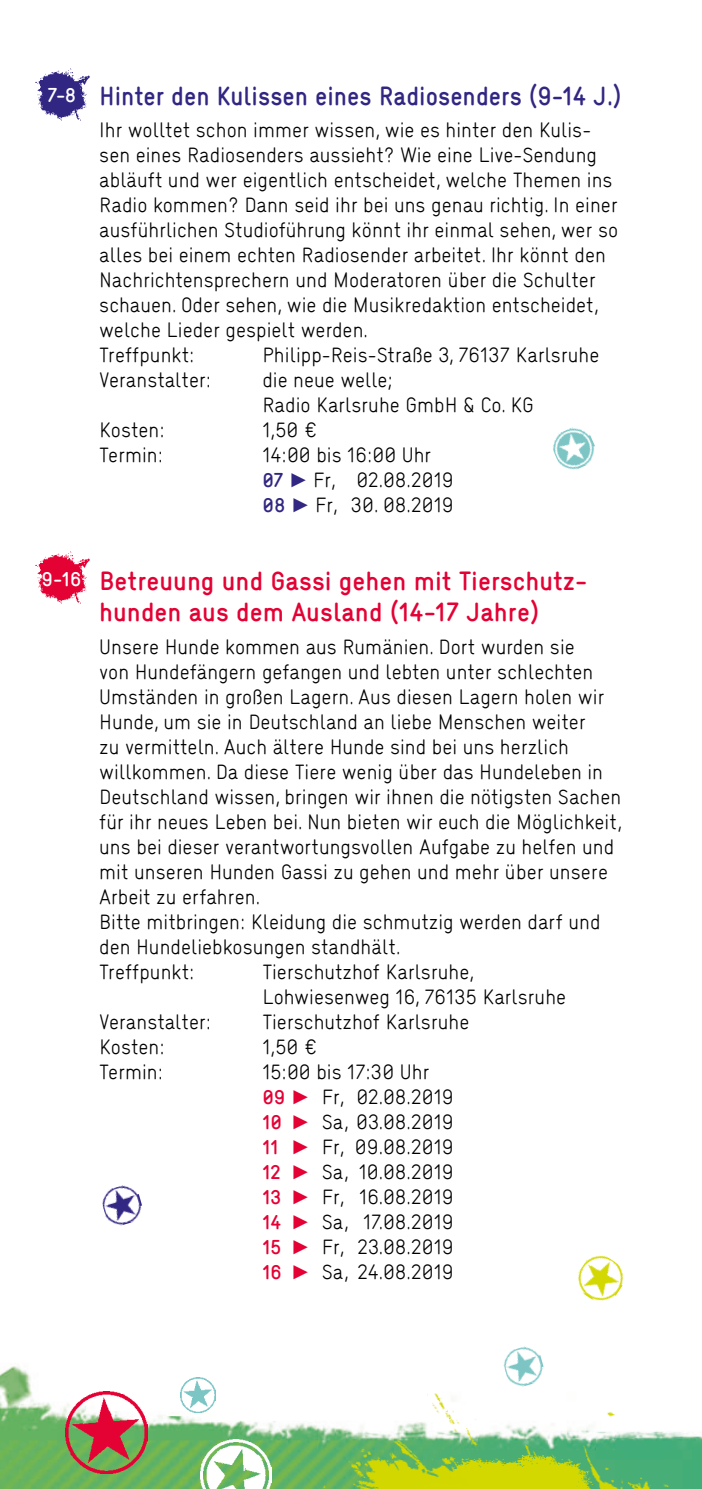
<style>
.page{position:relative;width:702px;height:1489px;background:#fff}
.page>*{position:absolute;margin:0;border:0;box-sizing:border-box;transform-origin:0 0}
.t1{font:700 26.25px/31.5px "stja";color:#e40134}
.t2{font:700 26.25px "stja";color:#312783;scale:.95 1}
.t3{font:300 20px/25px "stja";color:#000}
.t4{font:700 20px "stja";color:#fff}
.s1{font-weight:700;color:#312783}
.s2{font-family:"Arial";font-weight:400;color:#312783}
.s3{font-weight:700;color:#e40134}
.s4{font-family:"Arial";font-weight:400;color:#e40134}
</style>
<div class="page">
<img style="left:0;top:1366px;width:226px;height:122px">
<img style="left:65px;top:1391px;width:82px;height:82px">
<img style="left:200px;top:1439px;width:26px;height:49px">
<img style="left:180px;top:1377px;width:36px;height:35px">
<img style="left:226px;top:1393px;width:476px;height:95px">
<img style="left:503px;top:1346px;width:41px;height:41px">
<img style="left:102px;top:1185px;width:40px;height:41px">
<img style="left:578px;top:1255px;width:46px;height:46px">
<img style="left:35px;top:68px;width:55px;height:53px">
<img style="left:35px;top:551px;width:55px;height:53px">
<img style="left:553px;top:427px;width:42px;height:43px">
<p class="t4" style="left:47px;top:81px;width:30px">7-8</p>
<h1 class="t2" style="left:99px;top:78px;width:550px">Hinter den Kulissen eines Radiosenders (9-14 J.)</h1>
<p class="t3" style="left:99px;top:116px;width:520px">Ihr wolltet schon immer wissen, wie es hinter den Kulis&shy;sen eines Radiosenders aussieht? Wie eine Live-Sendung abläuft und wer eigentlich entscheidet, welche Themen ins Radio kommen? Dann seid ihr bei uns genau richtig. In einer ausführlichen Studioführung könnt ihr einmal sehen, wer so alles bei einem echten Radiosender arbeitet. Ihr könnt den Nachrichtensprechern und Moderatoren über die Schulter schauen. Oder sehen, wie die Musikredaktion entscheidet, welche Lieder gespielt werden.<br>Treffpunkt:</p>
<p class="t3" style="left:262px;top:341px;width:338px">Philipp-Reis-Straße 3, 76137 Karlsruhe</p>
<p class="t3" style="left:99px;top:366px;width:114px">Veranstalter:</p>
<p class="t3" style="left:262px;top:366px;width:273px">die neue welle;<br>Radio Karlsruhe GmbH &amp; Co. KG</p>
<p class="t3" style="left:99px;top:416px;width:67px">Kosten:</p>
<p class="t3" style="left:262px;top:416px;width:56px">1,50 €</p>
<p class="t3" style="left:99px;top:441px;width:65px">Termin:</p>
<p class="t3" style="left:262px;top:441px;width:193px">14:00 bis 16:00 Uhr<br><span class="s1">07</span> <span class="s2">►</span> Fr, 02.08.2019<br><span class="s1">08</span> <span class="s2">►</span> Fr, 30. 08.2019</p>
<p class="t4" style="left:42px;top:566px;width:41px">9-16</p>
<h1 class="t1" style="left:99px;top:564px;width:489px">Betreuung und Gassi gehen mit Tierschutz&shy;hunden aus dem Ausland (14-17 Jahre)</h1>
<p class="t3" style="left:99px;top:633px;width:524px">Unsere Hunde kommen aus Rumänien. Dort wurden sie<br>von Hundefängern gefangen und lebten unter schlechten Umständen in großen Lagern. Aus diesen Lagern holen wir Hunde, um sie in Deutschland an liebe Menschen weiter<br>zu vermitteln. Auch ältere Hunde sind bei uns herzlich willkommen. Da diese Tiere wenig über das Hundeleben in Deutschland wissen, bringen wir ihnen die nötigsten Sachen für ihr neues Leben bei. Nun bieten wir euch die Möglichkeit, uns bei dieser verantwortungsvollen Aufgabe zu helfen und mit unseren Hunden Gassi zu gehen und mehr über unsere Arbeit zu erfahren.<br>Bitte mitbringen: Kleidung die schmutzig werden darf und den Hundeliebkosungen standhält.<br>Treffpunkt:</p>
<p class="t3" style="left:262px;top:958px;width:305px">Tierschutzhof Karlsruhe,<br>Lohwiesenweg 16, 76135 Karlsruhe</p>
<p class="t3" style="left:99px;top:1008px;width:114px">Veranstalter:</p>
<p class="t3" style="left:262px;top:1008px;width:208px">Tierschutzhof Karlsruhe</p>
<p class="t3" style="left:99px;top:1033px;width:67px">Kosten:</p>
<p class="t3" style="left:262px;top:1033px;width:56px">1,50 €</p>
<p class="t3" style="left:99px;top:1058px;width:65px">Termin:</p>
<p class="t3" style="left:262px;top:1058px;width:193px">15:00 bis 17:30 Uhr<br><span class="s3">09</span> <span class="s4">►</span> Fr, 02.08.2019<br><span class="s3">10</span> <span class="s4">►</span> Sa, 03.08.2019<br><span class="s3">11</span> <span class="s4">►</span> Fr, 09.08.2019<br><span class="s3">12</span> <span class="s4">►</span> Sa, 10.08.2019<br><span class="s3">13</span> <span class="s4">►</span> Fr, 16.08.2019<br><span class="s3">14</span> <span class="s4">►</span> Sa, 17.08.2019<br><span class="s3">15</span> <span class="s4">►</span> Fr, 23.08.2019<br><span class="s3">16</span> <span class="s4">►</span> Sa, 24.08.2019</p>
</div>
